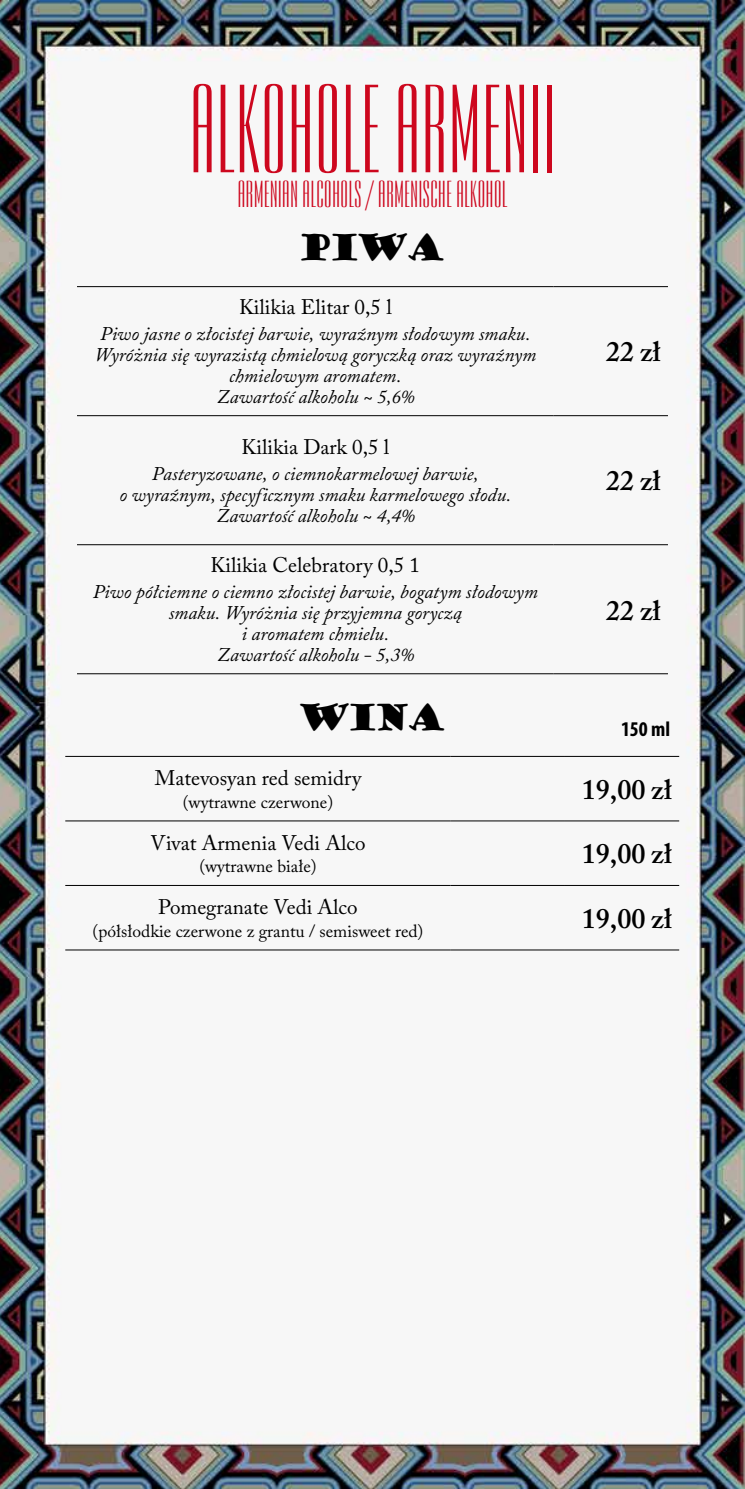
<style>
.page{position:relative;width:745px;height:1489px;background:#fff}
.page>*{position:absolute;margin:0;border:0;box-sizing:border-box;transform-origin:0 0}
.t1{font:87.5px "Empire PL";color:#cd071e}
.t2{font:35px "Goudy Stout";letter-spacing:-.15em;color:#000;scale:.9 1}
.t3{font:600 28px "Adobe Caslon Pro";color:#000}
.t4{font:26.25px "Empire PL";color:#cd071e}
.t5{font:21px "Adobe Caslon Pro";color:#000}
.t6{font:700 condensed 21px "Myriad Pro";color:#000}
.t7{font:italic 19.25px/21px "Adobe Caslon Pro";color:#000;text-align:center}
.t8{font:17.5px "Adobe Caslon Pro";color:#000}
</style>
<div class="page">
<img style="left:0;top:0;width:744px;height:1488px">
<hr style="left:77px;top:286px;width:476px;height:1px;background:#000">
<hr style="left:553px;top:286px;width:114px;height:1px;background:#000">
<hr style="left:77px;top:415px;width:476px;height:1px;background:#000">
<hr style="left:553px;top:415px;width:114px;height:1px;background:#000">
<hr style="left:77px;top:544px;width:476px;height:1px;background:#000">
<hr style="left:553px;top:544px;width:114px;height:1px;background:#000">
<hr style="left:77px;top:673px;width:476px;height:1px;background:#000">
<hr style="left:553px;top:673px;width:114px;height:1px;background:#000">
<hr style="left:65px;top:756px;width:385px;height:1px;background:#000">
<hr style="left:450px;top:756px;width:114px;height:1px;background:#000">
<hr style="left:564px;top:756px;width:114px;height:1px;background:#000">
<hr style="left:450px;top:820px;width:114px;height:1px;background:#000">
<hr style="left:564px;top:820px;width:114px;height:1px;background:#000">
<hr style="left:450px;top:885px;width:114px;height:1px;background:#000">
<hr style="left:564px;top:885px;width:114px;height:1px;background:#000">
<hr style="left:450px;top:949px;width:114px;height:1px;background:#000">
<hr style="left:564px;top:949px;width:114px;height:1px;background:#000">
<hr style="left:65px;top:820px;width:385px;height:1px;background:#000">
<hr style="left:65px;top:885px;width:385px;height:1px;background:#000">
<hr style="left:65px;top:949px;width:385px;height:1px;background:#000">
<h1 class="t1" style="left:189px;top:65px;width:368px">ALKOHOLE ARMENII</h1>
<h3 class="t4" style="left:237px;top:175px;width:271px">ARMENIAN ALCOHOLS / ARMENISCHE ALKOHOL</h3>
<h2 class="t2" style="left:298px;top:224px;width:165px">PIWA</h2>
<p class="t5" style="left:239px;top:295px;width:154px">Kilikia Elitar 0,5 l</p>
<p class="t7" style="left:94px;top:323px;width:443px">Piwo jasne o złocistej barwie, wyraźnym słodowym smaku.<br>Wyróżnia się wyrazistą chmielową goryczką oraz wyraźnym chmielowym aromatem.<br>Zawartość alkoholu ~ 5,6%</p>
<h3 class="t3" style="left:605px;top:335px;width:56px">22 zł</h3>
<p class="t5" style="left:241px;top:434px;width:149px">Kilikia Dark 0,5 l</p>
<p class="t7" style="left:119px;top:462px;width:393px">Pasteryzowane, o ciemnokarmelowej barwie,<br>o wyraźnym, specyficznym smaku karmelowego słodu.<br>Zawartość alkoholu ~ 4,4%</p>
<h3 class="t3" style="left:605px;top:464px;width:56px">22 zł</h3>
<p class="t5" style="left:210px;top:553px;width:211px">Kilikia Celebratory 0,5 1</p>
<p class="t7" style="left:93px;top:581px;width:446px">Piwo półciemne o ciemno złocistej barwie, bogatym słodowym smaku. Wyróżnia się przyjemna goryczą<br>i aromatem chmielu.<br>Zawartość alkoholu - 5,3%</p>
<h3 class="t3" style="left:605px;top:593px;width:56px">22 zł</h3>
<h2 class="t2" style="left:297px;top:694px;width:167px">WINA</h2>
<p class="t5" style="left:155px;top:765px;width:208px">Matevosyan red semidry</p>
<p class="t8" style="left:183px;top:791px;width:152px">(wytrawne czerwone)</p>
<p class="t5" style="left:150px;top:830px;width:216px">Vivat Armenia Vedi Alco</p>
<p class="t8" style="left:199px;top:855px;width:119px">(wytrawne białe)</p>
<p class="t5" style="left:158px;top:894px;width:201px">Pomegranate Vedi Alco</p>
<p class="t8" style="left:93px;top:920px;width:332px">(półsłodkie czerwone z grantu / semisweet red)</p>
<p class="t6" style="left:620px;top:716px;width:51px">150 ml</p>
<h3 class="t3" style="left:581px;top:772px;width:92px">19,00 zł</h3>
<h3 class="t3" style="left:581px;top:837px;width:92px">19,00 zł</h3>
<h3 class="t3" style="left:581px;top:901px;width:92px">19,00 zł</h3>
</div>
